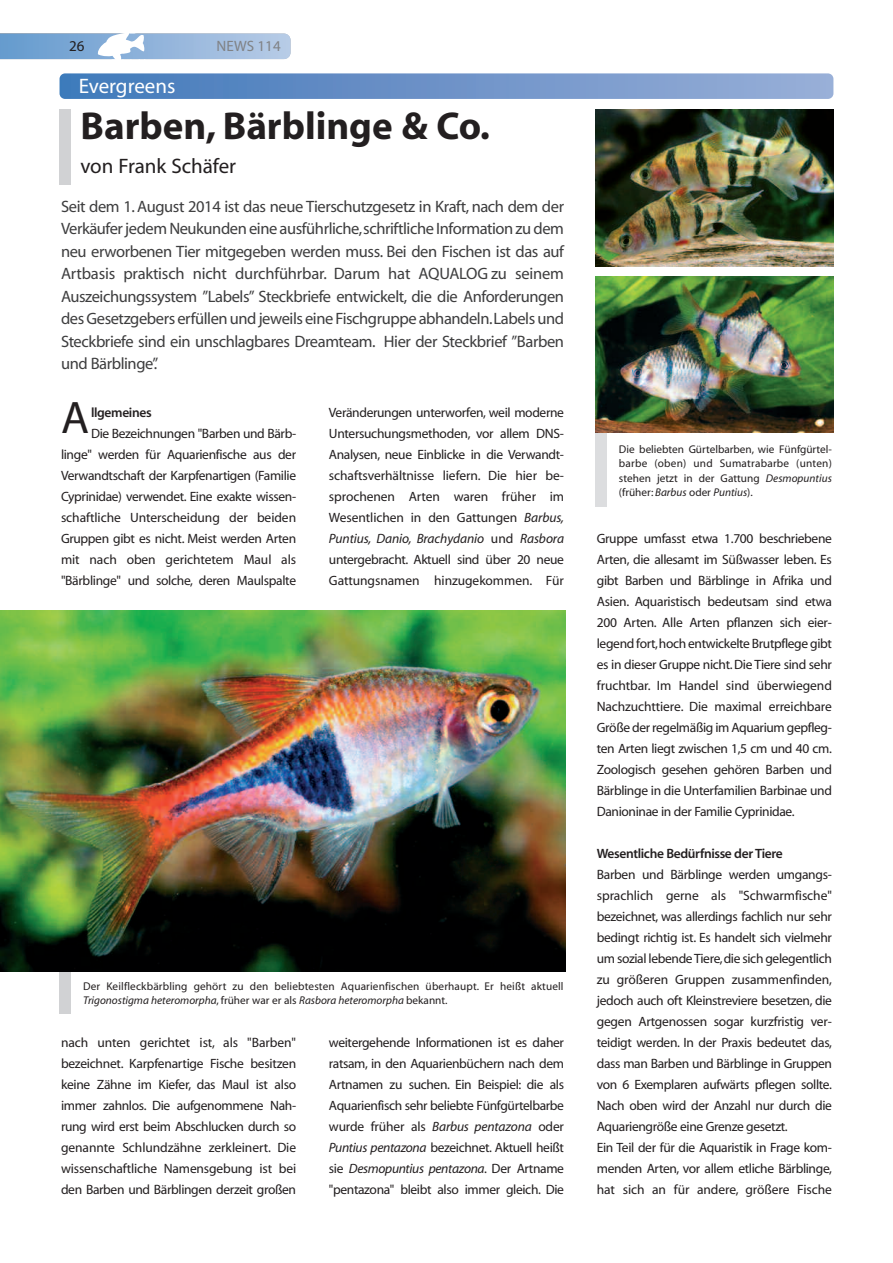
<style>
.page{position:relative;width:893px;height:1263px;background:#fff}
.page>*{position:absolute;margin:0;border:0;box-sizing:border-box;transform-origin:0 0}
.t1{font:45.75px "Myriad MM 412 wt 601 wd";color:#231f20}
.t2{font:39px "Myriad MM 700 wt 600 wd";color:#231f20}
.t3{font:21px "Myriad MM 412 wt 601 wd";color:#231f20}
.t4{font:21px "Myriad MM 412 wt 601 wd";color:#fff}
.t5{font:16.5px/22.5px "Myriad MM 412 wt 601 wd";letter-spacing:-.025em;color:#3e3e3f;text-align:justify}
.t6{font:15px "Myriad MM 412 wt 601 wd";color:#808285}
.t7{font:15px "Myriad MM 412 wt 601 wd";color:#231f20}
.t8{font:13.5px/21px "Myriad MM 412 wt 601 wd";letter-spacing:-.025em;color:#231f20;text-align:justify}
.t9{font:13.5px "Myriad MM It 412 wt 601 wd";letter-spacing:-.015em;color:#231f20}
.t10{font:13.5px "Myriad MM 565 wt 600 wd";letter-spacing:-.025em;color:#231f20}
.t11{font:11.25px/14.2px "Myriad MM 412 wt 601 wd";letter-spacing:.01em;color:#231f20;text-align:justify}
.t12{font:11.25px "Myriad MM It 412 wt 601 wd";color:#231f20}
.s1{font-family:"Myriad MM It 412 wt 601 wd"}
.s2{font-family:"Myriad MM 412 wt 601 wd"}
</style>
<div class="page">
<svg style="left:0;top:33px;width:291px;height:27px;background:#9dbcde"></svg>
<div style="left:60px;top:110px;width:11px;height:75px;background:#d1d2d4"></div>
<div style="left:60px;top:73px;width:773px;height:26px;background:linear-gradient(to right,#4179ba,#99aed7);border-radius:6px"></div>
<div style="left:60px;top:952px;width:11px;height:62px;background:#d1d2d4"></div>
<img style="left:0;top:610px;width:566px;height:361px">
<div style="left:595px;top:419px;width:12px;height:87px;background:#dcdddf"></div>
<img style="left:595px;top:276px;width:238px;height:156px">
<img style="left:596px;top:110px;width:237px;height:157px">
<p class="t7" style="left:69px;top:41px;width:17px">26</p>
<p class="t6" style="left:217px;top:41px;width:66px">NEWS 114</p>
<h3 class="t4" style="left:79px;top:78px;width:98px">Evergreens</h3>
<h2 class="t2" style="left:80px;top:111px;width:411px">Barben, Bärblinge &amp; Co.</h2>
<h3 class="t3" style="left:80px;top:158px;width:157px">von Frank Schäfer</h3>
<p class="t5" style="left:61px;top:196px;width:505px">Seit dem 1. August 2014 ist das neue Tierschutzgesetz in Kraft, nach dem der Verkäuferjedem Neukunden eine ausführliche,schriftliche Information zu dem neu erworbenen Tier mitgegeben werden muss. Bei den Fischen ist das auf Artbasis praktisch nicht durchführbar. Darum hat AQUALOG zu seinem Auszeichungssystem ”Labels” Steckbriefe entwickelt, die die Anforderungen des Gesetzgebers erfüllen und jeweils eine Fischgruppe abhandeln.Labels und Steckbriefe sind ein unschlagbares Dreamteam. Hier der Steckbrief ”Barben und Bärblinge”.</p>
<h1 class="t1" style="left:61px;top:401px;width:30px">A</h1>
<p class="t10" style="left:91px;top:407px;width:62px">llgemeines</p>
<p class="t8" style="left:61px;top:424px;width:237px;text-indent:30px">Die Bezeichnungen "Barben und Bärb&shy;linge" werden für Aquarienfische aus der Verwandtschaft der Karpfenartigen (Familie Cyprinidae) verwendet. Eine exakte wissen&shy;schaftliche Unterscheidung der beiden Gruppen gibt es nicht. Meist werden Arten mit nach oben gerichtetem Maul als "Bärblinge" und solche, deren Maulspalte</p>
<p class="t8" style="left:329px;top:403px;width:237px">Veränderungen unterworfen, weil moderne Untersuchungsmethoden, vor allem DNS-Analysen, neue Einblicke in die Verwandt&shy;schaftsverhältnisse liefern. Die hier be&shy;sprochenen Arten waren früher im Wesentlichen in den Gattungen <span class="s1">Barbus,</span></p>
<p class="t9" style="left:329px;top:533px;width:237px">Puntius, Danio, Brachydanio <span class="s2">und</span> Rasbora</p>
<p class="t8" style="left:329px;top:550px;width:237px">untergebracht. Aktuell sind über 20 neue<br>Gattungsnamen hinzugekommen. Für</p>
<p class="t11" style="left:83px;top:980px;width:482px">Der Keilfleckbärbling gehört zu den beliebtesten Aquarienfischen überhaupt. Er heißt aktuell</p>
<p class="t12" style="left:83px;top:996px;width:366px">Trigonostigma heteromorpha<span class="s2">, früher war er als</span> Rasbora heteromorpha <span class="s2">bekannt.</span></p>
<p class="t8" style="left:61px;top:1033px;width:237px">nach unten gerichtet ist, als "Barben" bezeichnet. Karpfenartige Fische besitzen keine Zähne im Kiefer, das Maul ist also immer zahnlos. Die aufgenommene Nah&shy;rung wird erst beim Abschlucken durch so genannte Schlundzähne zerkleinert. Die wissenschaftliche Namensgebung ist bei den Barben und Bärblingen derzeit großen</p>
<p class="t8" style="left:329px;top:1033px;width:237px">weitergehende Informationen ist es daher ratsam, in den Aquarienbüchern nach dem Artnamen zu suchen. Ein Beispiel: die als Aquarienfisch sehr beliebte Fünfgürtelbarbe wurde früher als <span class="s1">Barbus pentazona</span> oder <span class="s1">Puntius pentazona</span> bezeichnet. Aktuell heißt</p>
<p class="t9" style="left:329px;top:1163px;width:237px"><span class="s2">sie</span> Desmopuntius pentazona<span class="s2">. Der Artname</span></p>
<p class="t8" style="left:329px;top:1180px;width:237px">"pentazona" bleibt also immer gleich. Die</p>
<p class="t11" style="left:619px;top:443px;width:215px">Die beliebten Gürtelbarben, wie Fünfgürtel&shy;barbe (oben) und Sumatrabarbe (unten) stehen jetzt in der Gattung <span class="s1">Desmopuntius </span>(früher: <span class="s1">Barbus</span> oder <span class="s1">Puntius</span>).</p>
<p class="t8" style="left:597px;top:529px;width:237px">Gruppe umfasst etwa 1.700 beschriebene Arten, die allesamt im Süßwasser leben. Es gibt Barben und Bärblinge in Afrika und Asien. Aquaristisch bedeutsam sind etwa 200 Arten. Alle Arten pflanzen sich eier&shy;legend fort,hoch entwickelte Brutpflege gibt es in dieser Gruppe nicht.Die Tiere sind sehr fruchtbar. Im Handel sind überwiegend Nachzuchttiere. Die maximal erreichbare Größe der regelmäßig im Aquarium gepfleg&shy;ten Arten liegt zwischen 1,5 cm und 40 cm.<br>Zoologisch gesehen gehören Barben und Bärblinge in die Unterfamilien Barbinae und Danioninae in der Familie Cyprinidae.</p>
<p class="t10" style="left:597px;top:848px;width:187px">Wesentliche Bedürfnisse der Tiere</p>
<p class="t8" style="left:597px;top:865px;width:237px;text-align:left">Barben und Bärblinge werden umgangs&shy;sprachlich gerne als "Schwarmfische" bezeichnet, was allerdings fachlich nur sehr bedingt richtig ist. Es handelt sich vielmehr um sozial lebendeTiere,die sich gelegentlich zu größeren Gruppen zusammenfinden, jedoch auch oft Kleinstreviere besetzen, die gegen Artgenossen sogar kurzfristig ver&shy;teidigt werden. In der Praxis bedeutet das, dass man Barben und Bärblinge in Gruppen von 6 Exemplaren aufwärts pflegen sollte.<br>Nach oben wird der Anzahl nur durch die Aquariengröße eine Grenze gesetzt.<br>Ein Teil der für die Aquaristik in Frage kom&shy;menden Arten, vor allem etliche Bärblinge, hat sich an für andere, größere Fische</p>
</div>
